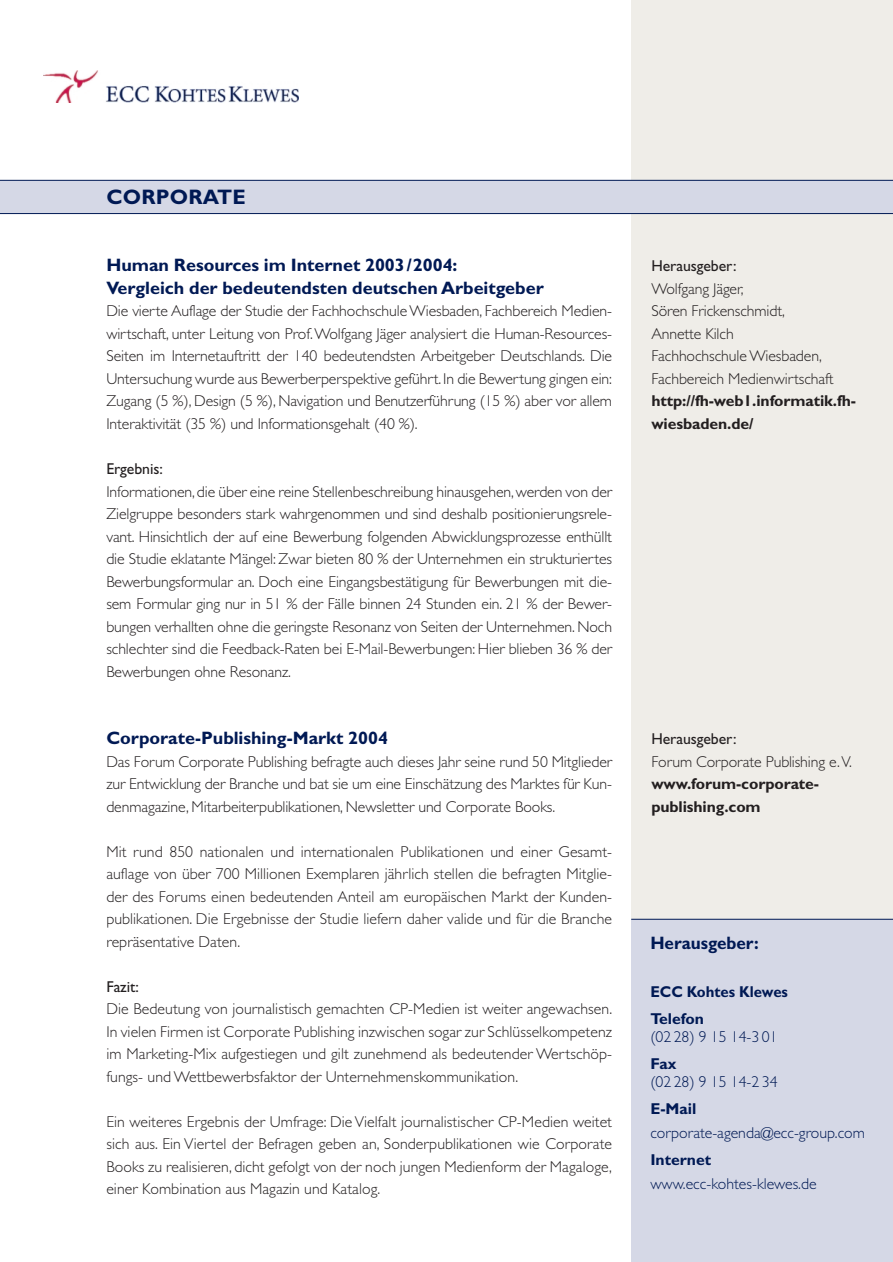
<style>
.page{position:relative;width:893px;height:1262px;background:#fff}
.page>*{position:absolute;margin:0;border:0;box-sizing:border-box;transform-origin:0 0}
.t1{font:700 21px "Gill Sans";letter-spacing:.01em;color:#001954}
.t2{font:700 18px/22.5px "Gill Sans";color:#001954}
.t3{font:700 18px "Gill Sans";color:#001954;scale:.95 1}
.t4{font:300 15.75px/22.5px "Gill Sans";letter-spacing:-.005em;color:#231f20;text-align:justify}
.t5{font:300 15.75px "Gill Sans";color:#001954}
.t6{font:700 15.75px/22.5px "Gill Sans";letter-spacing:-.005em;color:#231f20}
.t7{font:15.75px "Gill Sans";letter-spacing:-.005em;color:#231f20}
.t8{font:700 15.75px/27px "Gill Sans";color:#001954;scale:.95 1}
.t9{font:700 15.75px "Gill Sans";color:#001954}
</style>
<div class="page">
<div style="left:631px;top:0;width:261px;height:1262px;background:#efede8"></div>
<div style="left:631px;top:919px;width:261px;height:343px;background:#d5d8e6"></div>
<hr style="left:631px;top:919px;width:261px;height:1px;background:#001954">
<img style="left:44px;top:71px;width:254px;height:32px">
<div style="left:0;top:180px;width:892px;height:34px;background:#d5d8e6"></div>
<h1 class="t1" style="left:106px;top:189px;width:141px">CORPORATE</h1>
<p class="t2" style="left:106px;top:256px;width:439px">Human Resources im Internet 2003/2004:<br>Vergleich der bedeutendsten deutschen Arbeitgeber</p>
<p class="t4" style="left:106px;top:302px;width:507px">Die vierte Auflage der Studie der Fachhochschule Wiesbaden, Fachbereich Medien&shy;wirtschaft, unter Leitung von Prof.Wolfgang Jäger analysiert die Human-Resources-Seiten im Internetauftritt der 140 bedeutendsten Arbeitgeber Deutschlands. Die Untersuchung wurde aus Bewerberperspektive geführt.In die Bewertung gingen ein:<br>Zugang (5 %), Design (5 %), Navigation und Benutzerführung (15 %) aber vor allem Interaktivität (35 %) und Informationsgehalt (40 %).</p>
<p class="t7" style="left:106px;top:463px;width:58px">Ergebnis:</p>
<p class="t4" style="left:106px;top:482px;width:507px">Informationen,die über eine reine Stellenbeschreibung hinausgehen,werden von der Zielgruppe besonders stark wahrgenommen und sind deshalb positionierungsrele&shy;vant. Hinsichtlich der auf eine Bewerbung folgenden Abwicklungsprozesse enthüllt die Studie eklatante Mängel: Zwar bieten 80 % der Unternehmen ein strukturiertes Bewerbungsformular an. Doch eine Eingangsbestätigung für Bewerbungen mit die&shy;sem Formular ging nur in 51 % der Fälle binnen 24 Stunden ein. 21 % der Bewer&shy;bungen verhallten ohne die geringste Resonanz von Seiten der Unternehmen. Noch schlechter sind die Feedback-Raten bei E-Mail-Bewerbungen: Hier blieben 36 % der Bewerbungen ohne Resonanz.</p>
<p class="t2" style="left:106px;top:728px;width:283px">Corporate-Publishing-Markt 2004</p>
<p class="t4" style="left:106px;top:752px;width:507px">Das Forum Corporate Publishing befragte auch dieses Jahr seine rund 50 Mitglieder zur Entwicklung der Branche und bat sie um eine Einschätzung des Marktes für Kun&shy;denmagazine, Mitarbeiterpublikationen, Newsletter und Corporate Books.</p>
<p class="t4" style="left:106px;top:842px;width:507px">Mit rund 850 nationalen und internationalen Publikationen und einer Gesamt&shy;auflage von über 700 Millionen Exemplaren jährlich stellen die befragten Mitglie&shy;der des Forums einen bedeutenden Anteil am europäischen Markt der Kunden&shy;publikationen. Die Ergebnisse der Studie liefern daher valide und für die Branche repräsentative Daten.</p>
<p class="t7" style="left:106px;top:981px;width:34px">Fazit:</p>
<p class="t4" style="left:106px;top:999px;width:507px">Die Bedeutung von journalistisch gemachten CP-Medien ist weiter angewachsen.<br>In vielen Firmen ist Corporate Publishing inzwischen sogar zur Schlüsselkompetenz im Marketing-Mix aufgestiegen und gilt zunehmend als bedeutender Wertschöp&shy;fungs- und Wettbewerbsfaktor der Unternehmenskommunikation.</p>
<p class="t4" style="left:106px;top:1112px;width:507px">Ein weiteres Ergebnis der Umfrage: Die Vielfalt journalistischer CP-Medien weitet sich aus. Ein Viertel der Befragen geben an, Sonderpublikationen wie Corporate Books zu realisieren, dicht gefolgt von der noch jungen Medienform der Magaloge, einer Kombination aus Magazin und Katalog.</p>
<p class="t7" style="left:651px;top:261px;width:87px">Herausgeber:</p>
<p class="t4" style="left:651px;top:279px;width:184px;text-align:left">Wolfgang Jäger,<br>Sören Frickenschmidt,<br>Annette Kilch<br>Fachhochschule Wiesbaden,<br>Fachbereich Medienwirtschaft</p>
<p class="t6" style="left:651px;top:392px;width:206px">http://fh-web1.informatik.fh&shy;wiesbaden.de/</p>
<p class="t7" style="left:651px;top:733px;width:87px">Herausgeber:</p>
<p class="t4" style="left:651px;top:752px;width:202px">Forum Corporate Publishing e.V.</p>
<p class="t6" style="left:651px;top:774px;width:169px">www.forum-corporate&shy;publishing.com</p>
<p class="t3" style="left:650px;top:937px;width:116px">Herausgeber:</p>
<p class="t8" style="left:650px;top:980px;width:146px">ECC Kohtes Klewes<br>Telefon</p>
<p class="t5" style="left:650px;top:1031px;width:129px">(02 28) 9 15 14-3 01</p>
<p class="t9" style="left:650px;top:1058px;width:28px">Fax</p>
<p class="t5" style="left:650px;top:1076px;width:129px">(02 28) 9 15 14-2 34</p>
<p class="t9" style="left:650px;top:1103px;width:48px">E-Mail</p>
<p class="t5" style="left:650px;top:1127px;width:216px">corporate-agenda@ecc-group.com</p>
<p class="t9" style="left:650px;top:1154px;width:62px">Internet</p>
<p class="t5" style="left:650px;top:1178px;width:168px">www.ecc-kohtes-klewes.de</p>
</div>
